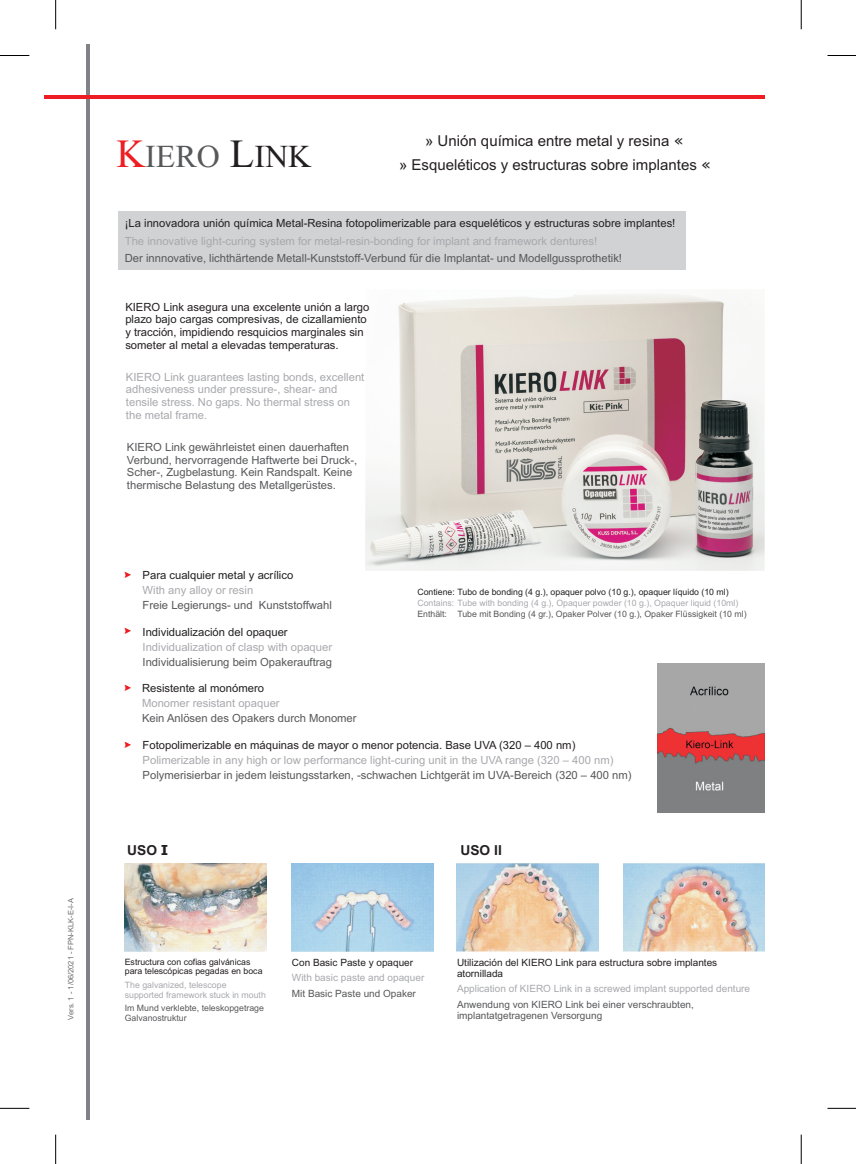
<style>
.page{position:relative;width:856px;height:1164px;background:#fff}
.page>*{position:absolute;margin:0;border:0;box-sizing:border-box;transform-origin:0 0}
.t1{font:32px "Times New Roman";color:#57585a}
.t2{font:15px/24.1px "Arial";color:#231f20;text-align:center}
.t3{font:700 13.75px "Arial";color:#231f20}
.t4{font:11.25px/12.6px "Arial";color:#57585a}
.t5{font:11.25px/12.6px "Arial";color:#231f20}
.t6{font:11.25px/12.6px "Arial";color:#a8a9ad}
.t7{font:10px/11.1px "Arial";color:#57585a}
.t8{font:10px/11.1px "Arial";color:#231f20}
.t9{font:10px "Arial";color:#a8a9ad}
.t10{font:8.75px/9.8px "Arial";color:#231f20}
.t11{font:8.75px/9.8px "Arial";color:#a8a9ad}
.t12{font:8.75px/9.8px "Arial";color:#57585a}
.t13{font:7.5px "Arial";color:#6c6d70}
.s1{font-size:40px;color:#ee1d23}
.s2{font-size:40px;color:#231f20}
.s3{color:#231f20}
.s4{font-family:"Verdana"}
</style>
<div class="page">
<img style="left:365px;top:294px;width:399px;height:277px">
<div style="left:118px;top:211px;width:567px;height:58px;background:#d1d2d4"></div>
<hr style="left:86px;top:44px;width:3px;height:1075px;background:#808285">
<hr style="left:44px;top:95px;width:720px;height:3px;background:#ee1d23">
<img style="left:125px;top:863px;width:141px;height:89px">
<img style="left:292px;top:863px;width:141px;height:89px">
<img style="left:457px;top:863px;width:141px;height:89px">
<img style="left:623px;top:863px;width:141px;height:89px">
<img style="left:657px;top:664px;width:107px;height:148px">
<svg style="left:0;top:1108px;width:29px;height:1px"></svg>
<hr style="left:55px;top:1134px;width:1px;height:30px;background:#000">
<svg style="left:0;top:55px;width:29px;height:1px"></svg>
<svg style="left:55px;top:0;width:1px;height:29px"></svg>
<svg style="left:827px;top:55px;width:28px;height:1px"></svg>
<svg style="left:800px;top:0;width:1px;height:29px"></svg>
<svg style="left:827px;top:1108px;width:28px;height:1px"></svg>
<hr style="left:800px;top:1134px;width:1px;height:30px;background:#000">
<p class="t13" style="left:68px;top:1019px;width:123px;rotate:-90deg">Vers. 1 - 1/06/2021 - FPN-KLK-E-I-A</p>
<h1 class="t1" style="left:116px;top:145px;width:196px"><span class="s1">K</span>IERO <span class="s2">L</span><span class="s3">INK</span></h1>
<h2 class="t2" style="left:399px;top:130px;width:313px">» Unión química entre metal y resina <span class="s4">«<br></span>» Esqueléticos y estructuras sobre implantes <span class="s4">«</span></h2>
<p class="t5" style="left:125px;top:218px;width:552px">¡La innovadora unión química Metal-Resina fotopolimerizable para esqueléticos y estructuras sobre implantes!</p>
<p class="t6" style="left:125px;top:235px;width:474px">The innovative light-curing system for metal-resin-bonding for implant and framework dentures!</p>
<p class="t4" style="left:125px;top:253px;width:498px">Der innnovative, lichthärtende Metall-Kunststoff-Verbund für die Implantat- und Modellgussprothetik!</p>
<p class="t5" style="left:125px;top:301px;width:245px">KIERO Link asegura una excelente unión a largo plazo bajo cargas compresivas, de cizallamiento y tracción, impidiendo resquicios marginales sin someter al metal a elevadas temperaturas.</p>
<p class="t6" style="left:126px;top:372px;width:240px">KIERO Link guarantees lasting bonds, excellent adhesiveness under pressure-, shear- and tensile stress. No gaps. No thermal stress on the metal frame.</p>
<p class="t4" style="left:127px;top:442px;width:232px">KIERO Link gewährleistet einen dauerhaften Verbund, hervorragende Haftwerte bei Druck-, Scher-, Zugbelastung. Kein Randspalt. Keine thermische Belastung des Metallgerüstes.</p>
<p class="t5" style="left:142px;top:569px;width:152px">Para cualquier metal y acrílico</p>
<p class="t6" style="left:142px;top:584px;width:112px">With any alloy or resin</p>
<p class="t4" style="left:142px;top:600px;width:191px">Freie Legierungs- und Kunststoffwahl</p>
<p class="t5" style="left:142px;top:626px;width:147px">Individualización del opaquer</p>
<p class="t6" style="left:142px;top:641px;width:191px">Individualization of clasp with opaquer</p>
<p class="t4" style="left:142px;top:656px;width:191px">Individualisierung beim Opakerauftrag</p>
<p class="t5" style="left:142px;top:683px;width:123px">Resistente al monómero</p>
<p class="t6" style="left:142px;top:698px;width:139px">Monomer resistant opaquer</p>
<p class="t4" style="left:142px;top:713px;width:216px">Kein Anlösen des Opakers durch Monomer</p>
<p class="t5" style="left:142px;top:739px;width:434px">Fotopolimerizable en máquinas de mayor o menor potencia. Base UVA (320 – 400 nm)</p>
<p class="t6" style="left:142px;top:755px;width:472px">Polimerizable in any high or low performance light-curing unit in the UVA range (320 – 400 nm)</p>
<p class="t4" style="left:142px;top:770px;width:490px">Polymerisierbar in jedem leistungsstarken, -schwachen Lichtgerät im UVA-Bereich (320 – 400 nm)</p>
<p class="t10" style="left:417px;top:587px;width:313px">Contiene: Tubo de bonding (4 g.), opaquer polvo (10 g.), opaquer líquido (10 ml)</p>
<p class="t11" style="left:417px;top:598px;width:322px">Contains: Tube with bonding (4 g.), Opaquer powder (10 g.), Opaquer liquid (10ml)</p>
<p class="t12" style="left:417px;top:610px;width:331px">Enthält: Tube mit Bonding (4 gr.), Opaker Polver (10 g.), Opaker Flüssigkeit (10 ml)</p>
<p class="t3" style="left:127px;top:845px;width:43px">USO <span class="s4">I</span></p>
<p class="t3" style="left:460px;top:845px;width:43px">USO II</p>
<p class="t10" style="left:125px;top:957px;width:139px">Estructura con cofias galvánicas para telescópicas pegadas en boca</p>
<p class="t11" style="left:125px;top:981px;width:143px">The galvanized, telescope supported framework stuck in mouth</p>
<p class="t12" style="left:125px;top:1004px;width:141px">Im Mund verklebte, teleskopgetrage<br>Galvanostruktur</p>
<p class="t8" style="left:292px;top:957px;width:123px">Con Basic Paste y opaquer</p>
<p class="t9" style="left:292px;top:974px;width:134px">With basic paste and opaquer</p>
<p class="t7" style="left:292px;top:988px;width:125px">Mit Basic Paste und Opaker</p>
<p class="t8" style="left:457px;top:957px;width:262px">Utilización del KIERO Link para estructura sobre implantes atornillada</p>
<p class="t9" style="left:457px;top:985px;width:294px">Application of KIERO Link in a screwed implant supported denture</p>
<p class="t7" style="left:457px;top:1000px;width:238px">Anwendung von KIERO Link bei einer verschraubten, implantatgetragenen Versorgung</p>
</div>
